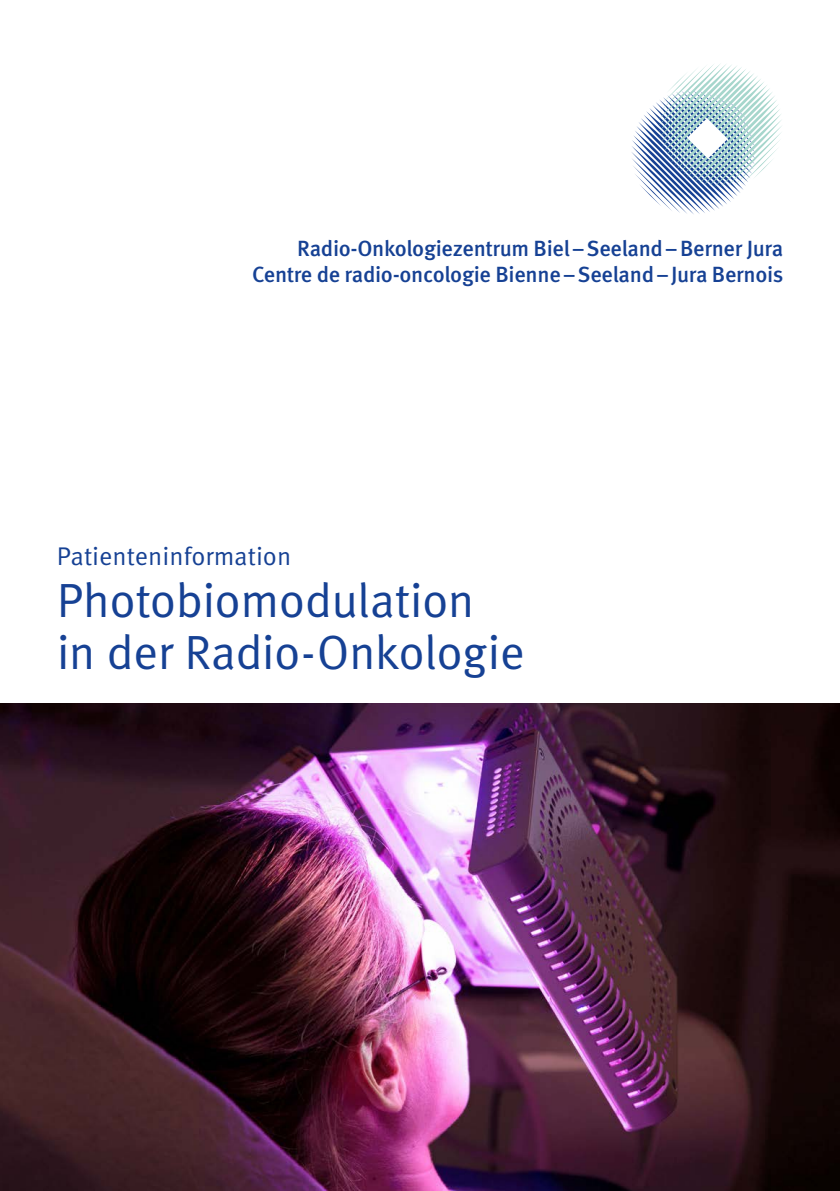
<style>
.page{position:relative;width:840px;height:1191px;background:#fff}
.page>*{position:absolute;margin:0;border:0;box-sizing:border-box;transform-origin:0 0}
.ROZ_Titel_14{font:48px/52px "Meta Pro Norm";letter-spacing:-.015em;color:#164194}
.ROZ_Titel_14-2{font:25.6px "Meta Pro Norm";color:#164194}
.ROZ_Titel_14-3{font:500 22px/26.4px "Meta Pro";letter-spacing:-.015em;color:#164194;text-align:right}
</style>
<div class="page">
<img style="left:0;top:703px;width:839px;height:488px">
<svg style="left:631px;top:64px;width:151px;height:150px"></svg>
<p class="ROZ_Titel_14-3" style="left:252px;top:233px;width:532px">Radio-Onkologiezentrum Biel–Seeland–Berner Jura<br>Centre de radio-oncologie Bienne–Seeland–Jura Bernois</p>
<p class="ROZ_Titel_14-2" style="left:57px;top:536px;width:236px">Patienteninformation</p>
<p class="ROZ_Titel_14" style="left:57px;top:571px;width:469px">Photobiomodulation in der Radio-Onkologie</p>
</div>
